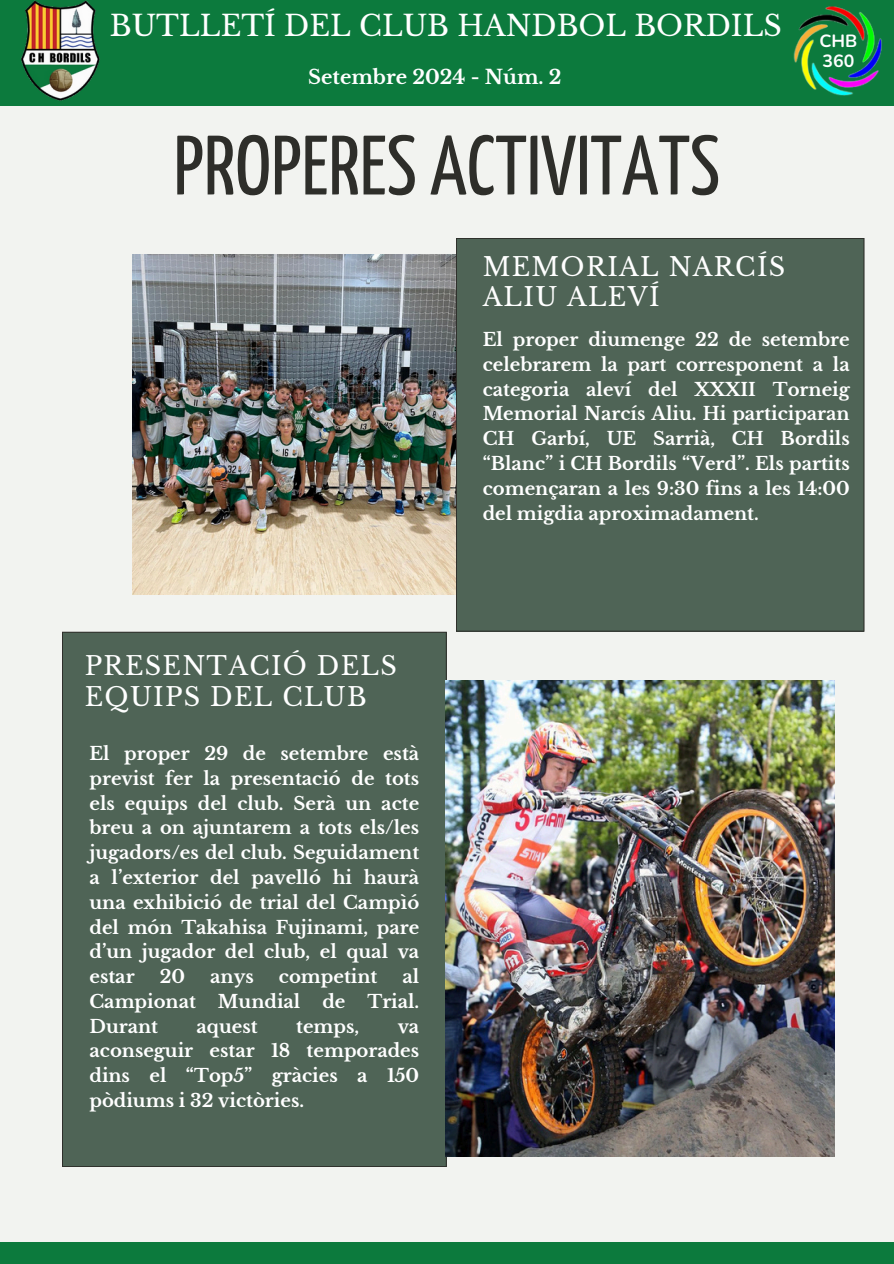
<style>
.page{position:relative;width:894px;height:1264px;background:#fff}
.page>*{position:absolute;margin:0;border:0;box-sizing:border-box;transform-origin:0 0}
.t1{font:84px "Yanone Kaffeesatz";color:#2e2e2a}
.t2{font:28.5px "Libre Baskerville";color:#fff}
.t3{font:25.5px/30.3px "Libre Baskerville";letter-spacing:.05em;color:#fff}
.t4{font:700 19.5px "Libre Baskerville";color:#fff}
.t5{font:700 18px/24.8px "Libre Baskerville";color:#fff;text-align:justify}
.t6{font:700 17.7px/19.5px "Nunito";color:#fff}
</style>
<div class="page">
<div style="left:0;top:0;width:893px;height:1263px;background:#f2f3f0"></div>
<img style="left:133px;top:255px;width:322px;height:339px">
<div style="left:455px;top:238px;width:409px;height:393px;background:#4f6456"></div>
<div style="left:62px;top:631px;width:384px;height:536px;background:#4f6456"></div>
<div style="left:0;top:1241px;width:893px;height:22px;background:#0c7a3d"></div>
<div style="left:0;top:0;width:893px;height:106px;background:#0c7a3d"></div>
<img style="left:21px;top:0;width:79px;height:101px">
<img style="left:793px;top:6px;width:89px;height:90px">
<img style="left:446px;top:680px;width:388px;height:476px">
<p class="t2" style="left:110px;top:9px;width:673px">BUTLLETÍ DEL CLUB HANDBOL BORDILS</p>
<p class="t4" style="left:308px;top:65px;width:255px">Setembre 2024 - Núm. 2</p>
<h3 class="t1" style="left:173px;top:133px;width:548px">PROPERES ACTIVITATS</h3>
<h3 class="t3" style="left:482px;top:252px;width:304px">MEMORIAL NARCÍS<br>ALIU ALEVÍ</h3>
<p class="t6" style="left:819px;top:32px;width:39px">CHB<br>360</p>
<p class="t3" style="left:85px;top:651px;width:313px">PRESENTACIÓ DELS<br>EQUIPS DEL CLUB</p>
<h1 class="t5" style="left:89px;top:741px;width:331px">El proper 29 de setembre està previst fer la presentació de tots els equips del club. Serà un acte breu a on ajuntarem a tots els/les jugadors/es del club. Seguidament a l’exterior del pavelló hi haurà una exhibició de trial del Campìó del món Takahisa Fujinami, pare d’un jugador del club, el qual va estar</h1>
<h1 class="t5" style="left:89px;top:964px;width:331px;text-indent:313px">al Campionat Mundial de Trial.<br>Durant</h1>
<h1 class="t5" style="left:160px;top:964px;width:27px">20</h1>
<h1 class="t5" style="left:210px;top:964px;width:45px">anys</h1>
<h1 class="t5" style="left:279px;top:964px;width:100px">competint</h1>
<h1 class="t5" style="left:196px;top:1013px;width:63px">aquest</h1>
<h1 class="t5" style="left:296px;top:1013px;width:65px">temps,</h1>
<h1 class="t5" style="left:89px;top:1013px;width:331px;text-indent:308px">va aconseguir estar 18 temporades dins el “Top5” gràcies a 150 pòdiums i 32 victòries.</h1>
<h4 class="t5" style="left:482px;top:327px;width:368px">El proper diumenge 22 de setembre celebrarem la part corresponent a la categoria aleví del XXXII Torneig Memorial Narcís Aliu. Hi participaran CH Garbí, UE Sarrià, CH Bordils “Blanc” i CH Bordils “Verd”. Els partits començaran a les 9:30 fins a les 14:00 del migdia aproximadament.</h4>
</div>
